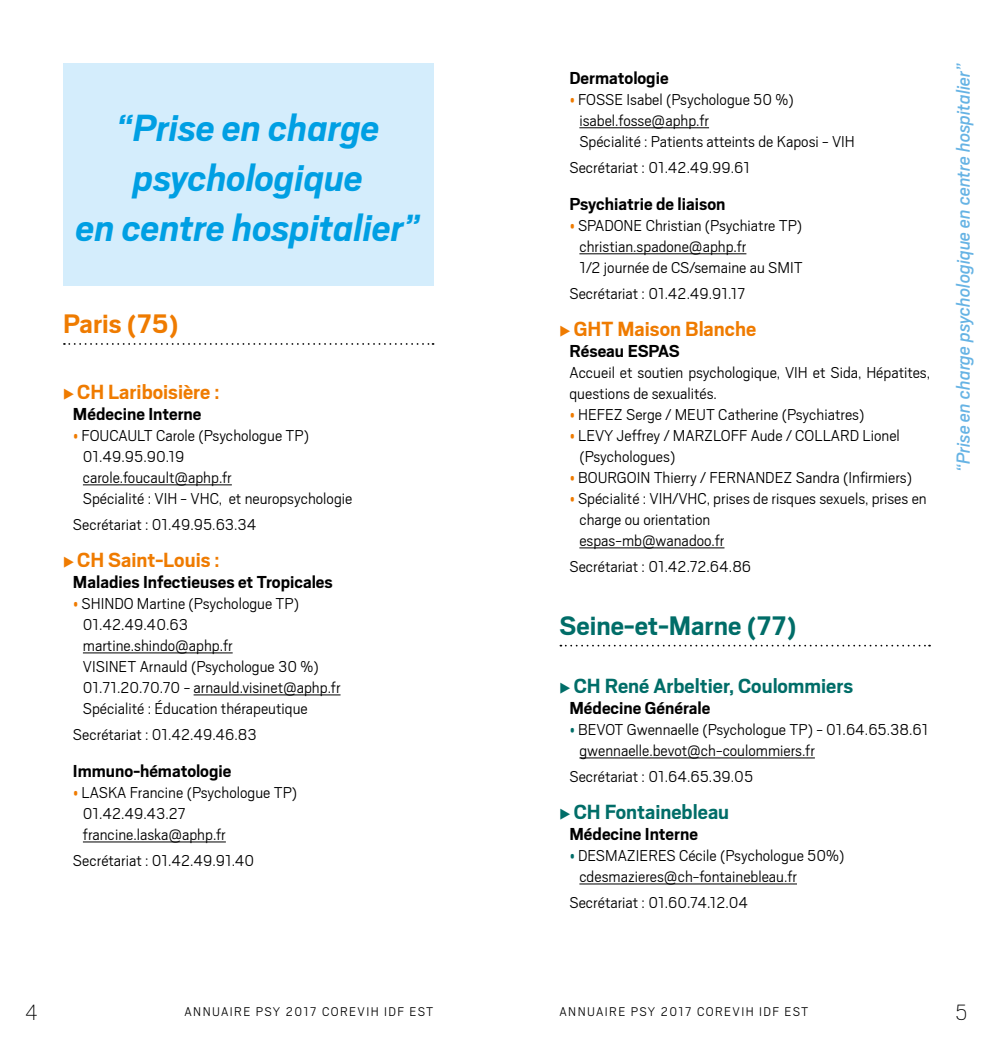
<style>
.page{position:relative;width:993px;height:1042px;background:#fff}
.page>*{position:absolute;margin:0;border:0;box-sizing:border-box;transform-origin:0 0}
.t1{font:italic 700 42px/50.4px "Scout";color:#009fe3;text-align:center}
.t2{font:700 29.75px "Scout";color:#006d68}
.t3{font:700 29.75px "Scout";color:#ef7b00}
.t4{font:100 24.5px "Scout";color:#000}
.t5{font:700 22.75px "Scout";color:#ef7b00}
.t6{font:700 22.75px "Scout";color:#006d68}
.t7{font:italic 21px "Scout";color:#66b3e4}
.t8{font:700 19.25px "Scout";color:#000}
.t9{font:300 17.5px/21px "Scout";color:#000}
.t10{font:300 14px "Scout";letter-spacing:.1em;color:#000}
.s1{font-family:"Abacus Three SSK";font-weight:400;font-size:14px}
.s2{font-size:14px;color:#ef7b00}
.s3{font-size:14px;color:#006d68}
</style>
<div class="page">
<hr style="left:579px;top:127px;width:129px;height:1px;background:#000">
<hr style="left:579px;top:253px;width:167px;height:1px;background:#000">
<hr style="left:579px;top:547px;width:145px;height:1px;background:#000">
<svg style="left:560px;top:645px;width:369px;height:1px"></svg>
<hr style="left:579px;top:757px;width:235px;height:1px;background:#000">
<hr style="left:579px;top:883px;width:217px;height:1px;background:#000">
<div style="left:63px;top:63px;width:370px;height:222px;background:#d4edfc"></div>
<svg style="left:64px;top:343px;width:369px;height:2px"></svg>
<hr style="left:83px;top:484px;width:149px;height:1px;background:#000">
<hr style="left:83px;top:652px;width:149px;height:1px;background:#000">
<hr style="left:193px;top:694px;width:147px;height:1px;background:#000">
<hr style="left:83px;top:841px;width:143px;height:1px;background:#000">
<h1 class="t1" style="left:76px;top:100px;width:345px">“Prise en charge psychologique<br>en centre hospitalier”</h1>
<h2 class="t3" style="left:63px;top:305px;width:117px">Paris (75)</h2>
<h3 class="t5" style="left:63px;top:377px;width:158px"><span class="s1">E</span> CH Lariboisière :</h3>
<p class="t8" style="left:73px;top:402px;width:130px">Médecine Interne</p>
<p class="t9" style="left:83px;top:424px;width:271px;text-indent:-10px"><span class="s2">•</span> FOUCAULT Carole (Psychologue TP)<br>01.49.95.90.19<br>carole.foucault@aphp.fr<br>Spécialité : VIH - VHC, et neuropsychologie</p>
<p class="t9" style="left:73px;top:513px;width:185px">Secrétariat : 01.49.95.63.34</p>
<h3 class="t5" style="left:63px;top:545px;width:158px"><span class="s1">E</span> CH Saint-Louis :</h3>
<p class="t8" style="left:73px;top:570px;width:261px">Maladies Infectieuses et Tropicales</p>
<p class="t9" style="left:83px;top:592px;width:259px;text-indent:-10px"><span class="s2">•</span> SHINDO Martine (Psychologue TP)<br>01.42.49.40.63 martine.shindo@aphp.fr<br>VISINET Arnauld (Psychologue 30 %)<br>01.71.20.70.70 - arnauld.visinet@aphp.fr<br>Spécialité : Éducation thérapeutique</p>
<p class="t9" style="left:73px;top:723px;width:185px">Secrétariat : 01.42.49.46.83</p>
<p class="t8" style="left:73px;top:759px;width:160px">Immuno-hématologie</p>
<p class="t9" style="left:83px;top:781px;width:216px;text-indent:-10px"><span class="s2">•</span> LASKA Francine (Psychologue TP)<br>01.42.49.43.27 francine.laska@aphp.fr</p>
<p class="t9" style="left:73px;top:849px;width:183px">Secrétariat : 01.42.49.91.40</p>
<p class="t8" style="left:569px;top:66px;width:101px">Dermatologie</p>
<p class="t9" style="left:579px;top:88px;width:277px;text-indent:-10px"><span class="s2">•</span> FOSSE Isabel (Psychologue 50 %) isabel.fosse@aphp.fr<br>Spécialité : Patients atteints de Kaposi - VIH</p>
<p class="t9" style="left:569px;top:156px;width:182px">Secrétariat : 01.42.49.99.61</p>
<p class="t8" style="left:569px;top:192px;width:157px">Psychiatrie de liaison</p>
<p class="t9" style="left:579px;top:214px;width:225px;text-indent:-10px"><span class="s2">•</span> SPADONE Christian (Psychiatre TP) christian.spadone@aphp.fr<br>1/2 journée de CS/semaine au SMIT</p>
<p class="t9" style="left:569px;top:282px;width:177px">Secrétariat : 01.42.49.91.17</p>
<h3 class="t5" style="left:559px;top:314px;width:198px"><span class="s1">E</span> GHT Maison Blanche</h3>
<p class="t8" style="left:569px;top:339px;width:112px">Réseau ESPAS</p>
<p class="t9" style="left:569px;top:361px;width:362px">Accueil et soutien psychologique, VIH et Sida, Hépatites, questions de sexualités.</p>
<p class="t9" style="left:569px;top:403px;width:296px"><span class="s2">•</span> HEFEZ Serge / MEUT Catherine (Psychiatres)</p>
<p class="t9" style="left:579px;top:424px;width:322px;text-indent:-10px"><span class="s2">•</span> LEVY Jeffrey / MARZLOFF Aude / COLLARD Lionel (Psychologues)</p>
<p class="t9" style="left:569px;top:466px;width:344px"><span class="s2">•</span> BOURGOIN Thierry / FERNANDEZ Sandra (Infirmiers)</p>
<p class="t9" style="left:579px;top:487px;width:349px;text-indent:-10px"><span class="s2">•</span> Spécialité : VIH/VHC, prises de risques sexuels, prises en charge ou orientation<br>espas-mb@wanadoo.fr</p>
<p class="t9" style="left:569px;top:555px;width:183px">Secrétariat : 01.42.72.64.86</p>
<h2 class="t2" style="left:559px;top:606px;width:239px">Seine-et-Marne (77)</h2>
<h3 class="t6" style="left:559px;top:671px;width:295px"><span class="s1">E</span> CH René Arbeltier, Coulommiers</h3>
<p class="t8" style="left:569px;top:696px;width:142px">Médecine Générale</p>
<p class="t9" style="left:579px;top:718px;width:350px;text-indent:-10px"><span class="s3">•</span> BEVOT Gwennaelle (Psychologue TP) - 01.64.65.38.61 gwennaelle.bevot@ch-coulommiers.fr</p>
<p class="t9" style="left:569px;top:765px;width:185px">Secrétariat : 01.64.65.39.05</p>
<h3 class="t6" style="left:559px;top:797px;width:171px"><span class="s1">E</span> CH Fontainebleau</h3>
<p class="t8" style="left:569px;top:822px;width:130px">Médecine Interne</p>
<p class="t9" style="left:579px;top:844px;width:266px;text-indent:-10px"><span class="s3">•</span> DESMAZIERES Cécile (Psychologue 50%) cdesmazieres@ch-fontainebleau.fr</p>
<p class="t9" style="left:569px;top:891px;width:180px">Secrétariat : 01.60.74.12.04</p>
<p class="t7" style="left:949px;top:472px;width:411px;rotate:-90deg">“Prise en charge psychologique en centre hospitalier”</p>
<h3 class="t4" style="left:25px;top:997px;width:15px">4</h3>
<p class="t10" style="left:184px;top:1002px;width:250px">ANNUAIRE PSY 2017 COREVIH IDF EST</p>
<p class="t10" style="left:559px;top:1002px;width:250px">ANNUAIRE PSY 2017 COREVIH IDF EST</p>
<h3 class="t4" style="left:954px;top:997px;width:14px">5</h3>
</div>
